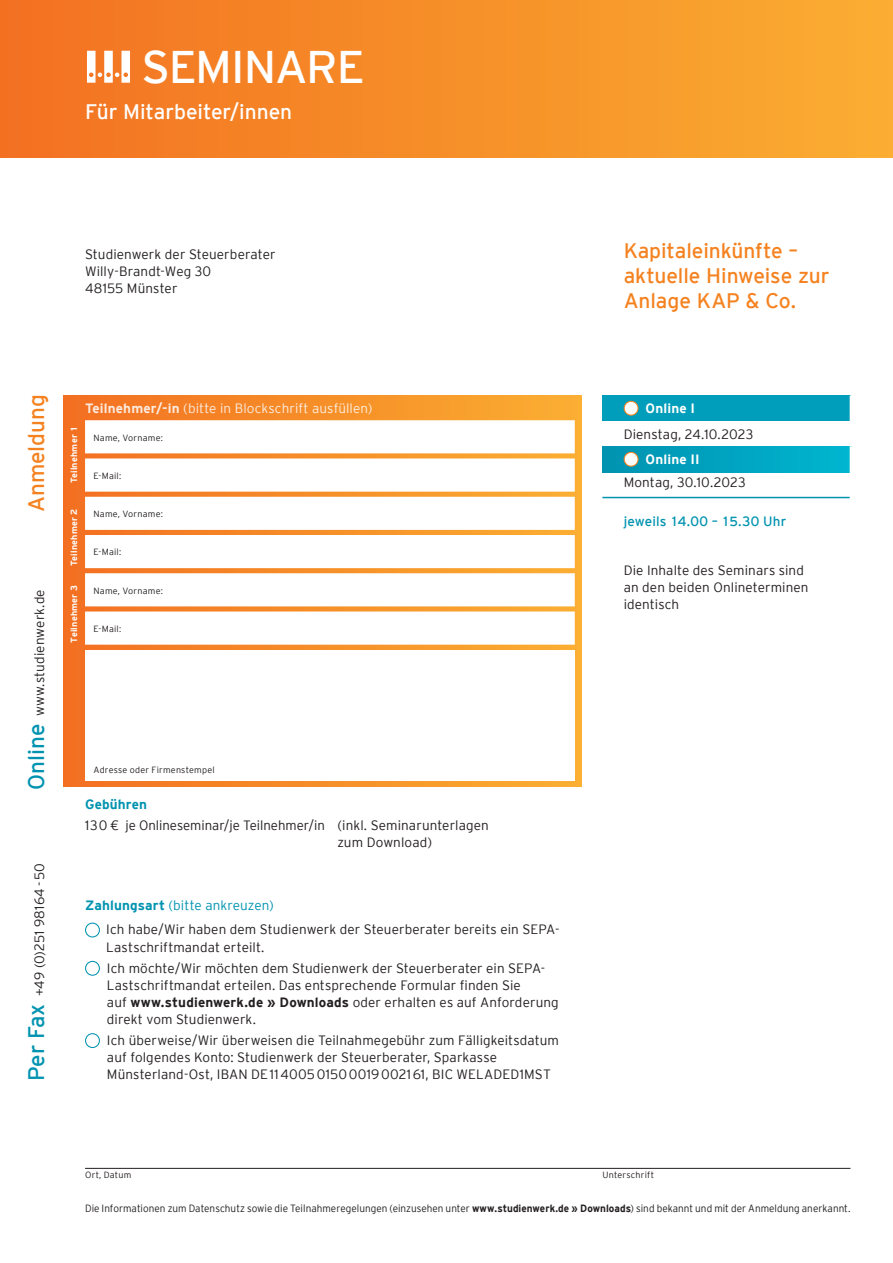
<style>
.page{position:relative;width:893px;height:1263px;background:#fff}
.page>*{position:absolute;margin:0;border:0;box-sizing:border-box;transform-origin:0 0}
.Titelseite_Klassifizierung_65{font:45.6px "Interstate Plus";letter-spacing:-.03em;color:#fff}
.t1{font:22.5px "Interstate Plus";color:#f58220}
.Copy_POS_9{font:21px/25.2px "Interstate Plus";letter-spacing:-.005em;color:#f58220}
.Titelseite_Beruf{font:21px "Interstate Plus";letter-spacing:-.005em;color:#fff}
.Copy_POS_9-2{font:300 13.5px/17px "Interstate Plus";letter-spacing:.005em;color:#231f20}
.Subline_Versalien_9pt{font:300 13.5px "Interstate Plus";letter-spacing:.01em;color:#231f20}
.t2{font:300 13.5px "Interstate Plus";letter-spacing:.01em;color:#fff}
.Copy_NEG_9{font:300 13.5px "Interstate Plus";letter-spacing:.005em;color:#0093b0}
.Copy_POS_9-3{font:13.5px "Interstate Plus";letter-spacing:.01em;color:#0093b0}
.t3{font:700 13.5px "Interstate Plus";letter-spacing:.01em;color:#fff}
.Copy_NEG_9-2{font:700 13.5px "Interstate Plus";letter-spacing:.01em;color:#0093b0}
.Copy_POS_9-4{font:300 10.5px "Interstate Plus";color:#231f20;scale:.95 1}
.Copy_POS_9-5{font:300 9px "Interstate Plus";letter-spacing:.025em;color:#231f20}
.Copy_POS_9-6{font:700 9px "Interstate Plus";letter-spacing:.025em;color:#fff}
.s1{font-weight:400;font-size:22.5px;color:#0093b0}
.s2{font-weight:700}
</style>
<div class="page">
<svg style="left:64px;top:421px;width:517px;height:366px;background:#f68b2c"></svg>
<div style="left:64px;top:395px;width:517px;height:26px;background:linear-gradient(to right,#f36f21,#faae32)"></div>
<div style="left:85px;top:420px;width:490px;height:33px;background:#fff"></div>
<div style="left:85px;top:458px;width:490px;height:34px;background:#fff"></div>
<div style="left:85px;top:497px;width:490px;height:33px;background:#fff"></div>
<div style="left:85px;top:535px;width:490px;height:33px;background:#fff"></div>
<div style="left:85px;top:573px;width:490px;height:33px;background:#fff"></div>
<div style="left:85px;top:611px;width:490px;height:34px;background:#fff"></div>
<div style="left:85px;top:650px;width:490px;height:131px;background:#fff"></div>
<hr style="left:85px;top:1168px;width:765px;height:1px;background:#231f20">
<div style="left:85px;top:922px;width:15px;height:15px;border:1px solid #0093b0;border-radius:50%"></div>
<div style="left:85px;top:961px;width:15px;height:15px;border:1px solid #0093b0;border-radius:50%"></div>
<div style="left:85px;top:1033px;width:15px;height:15px;border:1px solid #0093b0;border-radius:50%"></div>
<div style="left:0;top:0;width:893px;height:157px;background:linear-gradient(to right,#f37021,#faae31)"></div>
<svg style="left:87px;top:51px;width:43px;height:32px"></svg>
<div style="left:602px;top:395px;width:249px;height:26px;background:#009eba"></div>
<svg style="left:602px;top:472px;width:248px;height:25px"></svg>
<div style="left:602px;top:446px;width:249px;height:26px;background:linear-gradient(to right,#0392ae,#00b6d1)"></div>
<hr style="left:850px;top:395px;width:3px;height:26px;background:#fff">
<hr style="left:850px;top:446px;width:3px;height:26px;background:#fff">
<hr style="left:602px;top:497px;width:248px;height:1px;background:#0093b0">
<div style="left:624px;top:401px;width:14px;height:14px;background:#fff;border-radius:50%"></div>
<div style="left:624px;top:401px;width:15px;height:15px;border:1px solid #f58220;border-radius:50%"></div>
<div style="left:624px;top:452px;width:14px;height:14px;background:#fff;border-radius:50%"></div>
<div style="left:624px;top:452px;width:15px;height:15px;border:1px solid #f58220;border-radius:50%"></div>
<p class="Titelseite_Klassifizierung_65" style="left:141px;top:41px;width:225px">SEMINARE</p>
<p class="Titelseite_Beruf" style="left:85px;top:100px;width:209px">Für Mitarbeiter/innen</p>
<p class="Copy_POS_9-2" style="left:85px;top:246px;width:192px">Studienwerk der Steuerberater</p>
<p class="Copy_POS_9-2" style="left:85px;top:263px;width:128px">Willy-Brandt-Weg 30</p>
<p class="Copy_POS_9-2" style="left:85px;top:280px;width:94px">48155 Münster</p>
<p class="t1" style="left:24px;top:512px;width:119px;rotate:-90deg">Anmeldung</p>
<p class="Subline_Versalien_9pt" style="left:32px;top:790px;width:202px;rotate:-90deg"><span class="s1">Online</span> www.studienwerk.de</p>
<p class="Subline_Versalien_9pt" style="left:32px;top:1081px;width:219px;rotate:-90deg"><span class="s1">Per Fax</span> +49 (0)251 98164-50</p>
<p class="Copy_POS_9-6" style="left:69px;top:483px;width:59px;rotate:-90deg">Teilnehmer 1</p>
<p class="Copy_POS_9-6" style="left:69px;top:566px;width:59px;rotate:-90deg">Teilnehmer 2</p>
<p class="Copy_POS_9-6" style="left:69px;top:643px;width:59px;rotate:-90deg">Teilnehmer 3</p>
<p class="t2" style="left:85px;top:401px;width:289px"><span class="s2">Teilnehmer/-in</span> (bitte in Blockschrift ausfüllen)</p>
<p class="Copy_POS_9-5" style="left:94px;top:432px;width:71px">Name, Vorname:</p>
<p class="Copy_POS_9-5" style="left:94px;top:471px;width:29px">E-Mail:</p>
<p class="Copy_POS_9-5" style="left:94px;top:509px;width:71px">Name, Vorname:</p>
<p class="Copy_POS_9-5" style="left:94px;top:547px;width:29px">E-Mail:</p>
<p class="Copy_POS_9-5" style="left:94px;top:585px;width:71px">Name, Vorname:</p>
<p class="Copy_POS_9-5" style="left:94px;top:624px;width:29px">E-Mail:</p>
<p class="Copy_POS_9-5" style="left:93px;top:765px;width:123px">Adresse oder Firmenstempel</p>
<p class="Copy_NEG_9-2" style="left:85px;top:796px;width:64px">Gebühren</p>
<p class="Copy_POS_9-2" style="left:85px;top:816px;width:241px">130 ¤ je Onlineseminar/je Teilnehmer/in</p>
<p class="Copy_POS_9-2" style="left:337px;top:816px;width:153px">(inkl. Seminarunterlagen</p>
<p class="Copy_POS_9-2" style="left:337px;top:833px;width:96px">zum Download)</p>
<p class="Copy_NEG_9" style="left:85px;top:897px;width:190px"><span class="s2">Zahlungsart</span> (bitte ankreuzen)</p>
<p class="Copy_POS_9-2" style="left:106px;top:921px;width:455px">Ich habe/Wir haben dem Studienwerk der Steuerberater bereits ein SEPA-<br>Lastschriftmandat erteilt.</p>
<p class="Copy_POS_9-2" style="left:107px;top:959px;width:453px">Ich möchte/Wir möchten dem Studienwerk der Steuerberater ein SEPA-Lastschriftmandat erteilen. Das entsprechende Formular finden Sie<br>auf <span class="s2">www.studienwerk.de » Downloads</span> oder erhalten es auf Anforderung direkt vom Studienwerk.</p>
<p class="Copy_POS_9-2" style="left:107px;top:1032px;width:454px">Ich überweise/Wir überweisen die Teilnahmegebühr zum Fälligkeitsdatum auf folgendes Konto: Studienwerk der Steuerberater, Sparkasse<br>Münsterland-Ost, IBAN DE11400501500019002161, BIC WELADED1MST</p>
<p class="Copy_POS_9" style="left:624px;top:238px;width:207px">Kapitaleinkünfte – aktuelle Hinweise zur<br>Anlage KAP &amp; Co.</p>
<p class="t3" style="left:646px;top:401px;width:51px">Online I</p>
<p class="Copy_POS_9-2" style="left:624px;top:425px;width:131px">Dienstag, 24.10.2023</p>
<p class="t3" style="left:646px;top:452px;width:56px">Online II</p>
<p class="Copy_POS_9-2" style="left:624px;top:474px;width:124px">Montag, 30.10.2023</p>
<p class="Copy_POS_9-3" style="left:624px;top:514px;width:164px">jeweils 14.00 – 15.30 Uhr</p>
<p class="Copy_POS_9-2" style="left:624px;top:562px;width:186px">Die Inhalte des Seminars sind an den beiden Onlineterminen identisch</p>
<p class="Copy_POS_9-5" style="left:85px;top:1170px;width:48px">Ort, Datum</p>
<p class="Copy_POS_9-5" style="left:603px;top:1170px;width:53px">Unterschrift</p>
<p class="Copy_POS_9-4" style="left:85px;top:1202px;width:807px">Die Informationen zum Datenschutz sowie die Teilnahmeregelungen (einzusehen unter <span class="s2">www.studienwerk.de » Downloads</span>) sind bekannt und mit der Anmeldung anerkannt.</p>
</div>
